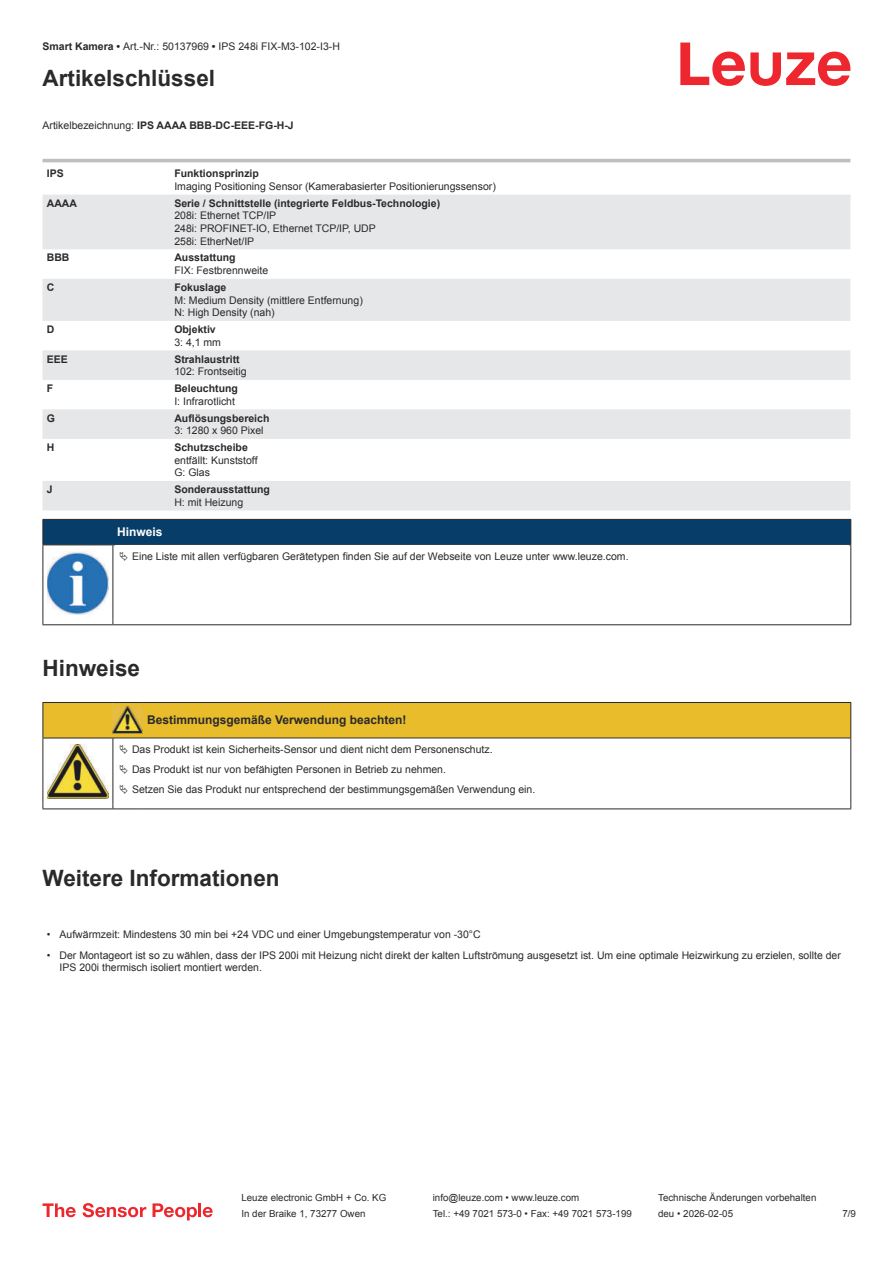
<style>
.page{position:relative;width:893px;height:1263px;background:#fff}
.page>*{position:absolute;margin:0;border:0;box-sizing:border-box;transform-origin:0 0}
.t1{font:700 22.5px "Arial";color:#2b292a}
.t2{font:700 12px "Arial";color:#2b292a}
.t3{font:700 12px "Arial";color:#fff}
.t4{font:10.5px/12.6px "Arial";color:#2b292a}
.t5{font:700 10.5px "Arial";color:#2b292a}
.t6{font:9.75px "Arial";color:#2b292a}
.s1{font-weight:700}
.s2{font-weight:400}
</style>
<div class="page">
<svg style="left:680px;top:43px;width:170px;height:43px"></svg>
<svg style="left:43px;top:158px;width:807px;height:37px"></svg>
<svg style="left:43px;top:195px;width:807px;height:315px;fill:#e6e7e9"></svg>
<hr style="left:43px;top:159px;width:127px;height:3px;background:#bdbfc1">
<hr style="left:170px;top:159px;width:680px;height:3px;background:#bdbfc1">
<svg style="left:43px;top:1203px;width:33px;height:14px"></svg>
<svg style="left:83px;top:1203px;width:63px;height:14px"></svg>
<svg style="left:153px;top:1203px;width:44px;height:17px"></svg>
<hr style="left:198px;top:1203px;width:3px;height:14px;background:#ed272d">
<svg style="left:203px;top:1207px;width:10px;height:10px"></svg>
<div style="left:43px;top:519px;width:808px;height:26px;background:#063d69"></div>
<hr style="left:113px;top:544px;width:738px;height:1px;background:#2b292a">
<hr style="left:43px;top:545px;width:1px;height:75px;background:#2b292a">
<hr style="left:113px;top:545px;width:1px;height:75px;background:#2b292a">
<hr style="left:850px;top:545px;width:1px;height:75px;background:#2b292a">
<hr style="left:43px;top:624px;width:70px;height:1px;background:#2b292a">
<hr style="left:113px;top:624px;width:738px;height:1px;background:#2b292a">
<img style="left:47px;top:551px;width:61px;height:63px">
<hr style="left:43px;top:808px;width:70px;height:1px;background:#2b292a">
<hr style="left:113px;top:808px;width:30px;height:1px;background:#2b292a">
<hr style="left:143px;top:808px;width:708px;height:1px;background:#2b292a">
<svg style="left:43px;top:702px;width:808px;height:106px"></svg>
<p class="t4" style="left:43px;top:41px;width:299px"><span class="s1">Smart Kamera •</span> Art.-Nr.: 50137969 <span class="s1">•</span> IPS 248i FIX-M3-102-I3-H</p>
<h1 class="t1" style="left:43px;top:70px;width:174px">Artikelschlüssel</h1>
<p class="t5" style="left:43px;top:121px;width:253px"><span class="s2">Artikelbezeichnung:</span> IPS AAAA BBB-DC-EEE-FG-H-J</p>
<p class="t5" style="left:47px;top:170px;width:18px">IPS</p>
<p class="t5" style="left:174px;top:170px;width:86px">Funktionsprinzip</p>
<p class="t4" style="left:174px;top:181px;width:323px">Imaging Positioning Sensor (Kamerabasierter Positionierungssensor)</p>
<p class="t5" style="left:47px;top:199px;width:32px">AAAA</p>
<p class="t5" style="left:174px;top:199px;width:267px">Serie / Schnittstelle (integrierte Feldbus-Technologie)</p>
<p class="t4" style="left:174px;top:210px;width:203px">208i: Ethernet TCP/IP<br>248i: PROFINET-IO, Ethernet TCP/IP, UDP<br>258i: EtherNet/IP</p>
<p class="t5" style="left:47px;top:254px;width:24px">BBB</p>
<p class="t5" style="left:174px;top:254px;width:63px">Ausstattung</p>
<p class="t4" style="left:174px;top:265px;width:95px">FIX: Festbrennweite</p>
<p class="t5" style="left:47px;top:283px;width:9px">C</p>
<p class="t5" style="left:174px;top:283px;width:53px">Fokuslage</p>
<p class="t4" style="left:174px;top:295px;width:190px">M: Medium Density (mittlere Entfernung)<br>N: High Density (nah)</p>
<p class="t5" style="left:47px;top:325px;width:9px">D</p>
<p class="t5" style="left:174px;top:325px;width:43px">Objektiv</p>
<p class="t4" style="left:174px;top:337px;width:48px">3: 4,1 mm</p>
<p class="t5" style="left:47px;top:355px;width:23px">EEE</p>
<p class="t5" style="left:174px;top:355px;width:67px">Strahlaustritt</p>
<p class="t4" style="left:174px;top:366px;width:74px">102: Frontseitig</p>
<p class="t5" style="left:47px;top:384px;width:8px">F</p>
<p class="t5" style="left:174px;top:384px;width:65px">Beleuchtung</p>
<p class="t4" style="left:174px;top:396px;width:62px">I: Infrarotlicht</p>
<p class="t5" style="left:47px;top:414px;width:10px">G</p>
<p class="t5" style="left:174px;top:414px;width:97px">Auflösungsbereich</p>
<p class="t4" style="left:174px;top:425px;width:91px">3: 1280 x 960 Pixel</p>
<p class="t5" style="left:47px;top:443px;width:9px">H</p>
<p class="t5" style="left:174px;top:443px;width:75px">Schutzscheibe</p>
<p class="t4" style="left:174px;top:455px;width:85px">entfällt: Kunststoff<br>G: Glas</p>
<p class="t5" style="left:47px;top:485px;width:7px">J</p>
<p class="t5" style="left:174px;top:485px;width:97px">Sonderausstattung</p>
<p class="t4" style="left:174px;top:497px;width:70px">H: mit Heizung</p>
<p class="t3" style="left:117px;top:528px;width:47px">Hinweis</p>
<p class="t4" style="left:132px;top:551px;width:498px">Eine Liste mit allen verfügbaren Gerätetypen finden Sie auf der Webseite von Leuze unter www.leuze.com.</p>
<h1 class="t1" style="left:43px;top:660px;width:99px">Hinweise</h1>
<p class="t2" style="left:147px;top:716px;width:261px">Bestimmungsgemäße Verwendung beachten!</p>
<p class="t4" style="left:132px;top:740px;width:405px;line-height:20.2px">Das Produkt ist kein Sicherheits-Sensor und dient nicht dem Personenschutz.<br>Das Produkt ist nur von befähigten Personen in Betrieb zu nehmen.<br>Setzen Sie das Produkt nur entsprechend der bestimmungsgemäßen Verwendung ein.</p>
<h1 class="t1" style="left:43px;top:869px;width:239px">Weitere Informationen</h1>
<p class="t4" style="left:47px;top:929px;width:435px">• Aufwärmzeit: Mindestens 30 min bei +24 VDC und einer Umgebungstemperatur von -30°C</p>
<p class="t4" style="left:60px;top:950px;width:783px;text-indent:-13px">• Der Montageort ist so zu wählen, dass der IPS 200i mit Heizung nicht direkt der kalten Luftströmung ausgesetzt ist. Um eine optimale Heizwirkung zu erzielen, sollte der<br>IPS 200i thermisch isoliert montiert werden.</p>
<p class="t6" style="left:241px;top:1194px;width:146px">Leuze electronic GmbH + Co. KG</p>
<p class="t6" style="left:433px;top:1194px;width:148px">info@leuze.com • www.leuze.com</p>
<p class="t6" style="left:658px;top:1194px;width:160px">Technische Änderungen vorbehalten</p>
<p class="t6" style="left:241px;top:1210px;width:126px">In der Braike 1, 73277 Owen</p>
<p class="t6" style="left:433px;top:1210px;width:201px">Tel.: +49 7021 573-0 • Fax: +49 7021 573-199</p>
<p class="t6" style="left:658px;top:1210px;width:76px">deu • 2026-02-05</p>
<p class="t6" style="left:842px;top:1210px;width:15px">7 /9</p>
</div>
